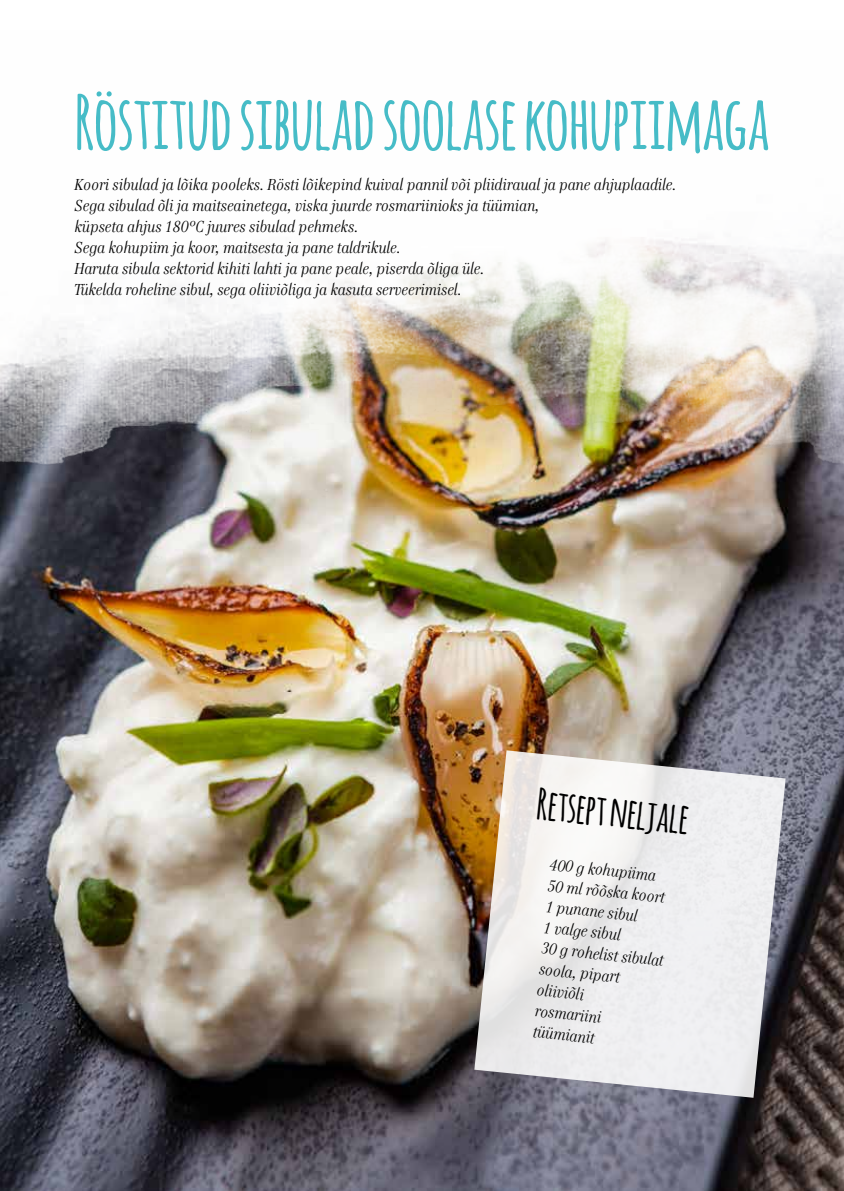
<style>
.page{position:relative;width:844px;height:1191px;background:#fff}
.page>*{position:absolute;margin:0;border:0;box-sizing:border-box;transform-origin:0 0}
.t1{font:700 73.5px "Amatic";color:#46bcc7}
.t2{font:700 42px "Amatic";color:#000}
.t3{font:italic 15.75px/21px "Genre";color:#000}
</style>
<div class="page">
<img style="left:0;top:239px;width:843px;height:952px">
<h1 class="t1" style="left:74px;top:70px;width:696px">Röstitud sibulad soolase kohupiimaga</h1>
<p class="t3" style="left:74px;top:175px;width:603px">Koori sibulad ja lõika pooleks. Rösti lõikepind kuival pannil või pliidiraual ja pane ahjuplaadile.<br>Sega sibulad õli ja maitseainetega, viska juurde rosmariinioks ja tüümian,<br>küpseta ahjus 180°C juures sibulad pehmeks.<br>Sega kohupiim ja koor, maitsesta ja pane taldrikule.<br>Haruta sibula sektorid kihiti lahti ja pane peale, piserda õliga üle.<br>Tükelda roheline sibul, sega oliiviõliga ja kasuta serveerimisel.</p>
<h2 class="t2" style="left:540px;top:773px;width:154px;rotate:6deg">Retsept neljale</h2>
<p class="t3" style="left:550px;top:854px;width:125px;rotate:6deg">400 g kohupiima<br>50 ml rõõska koort<br>1 punane sibul<br>1 valge sibul<br>30 g rohelist sibulat soola, pipart oliiviõli<br>rosmariini tüümianit</p>
</div>
